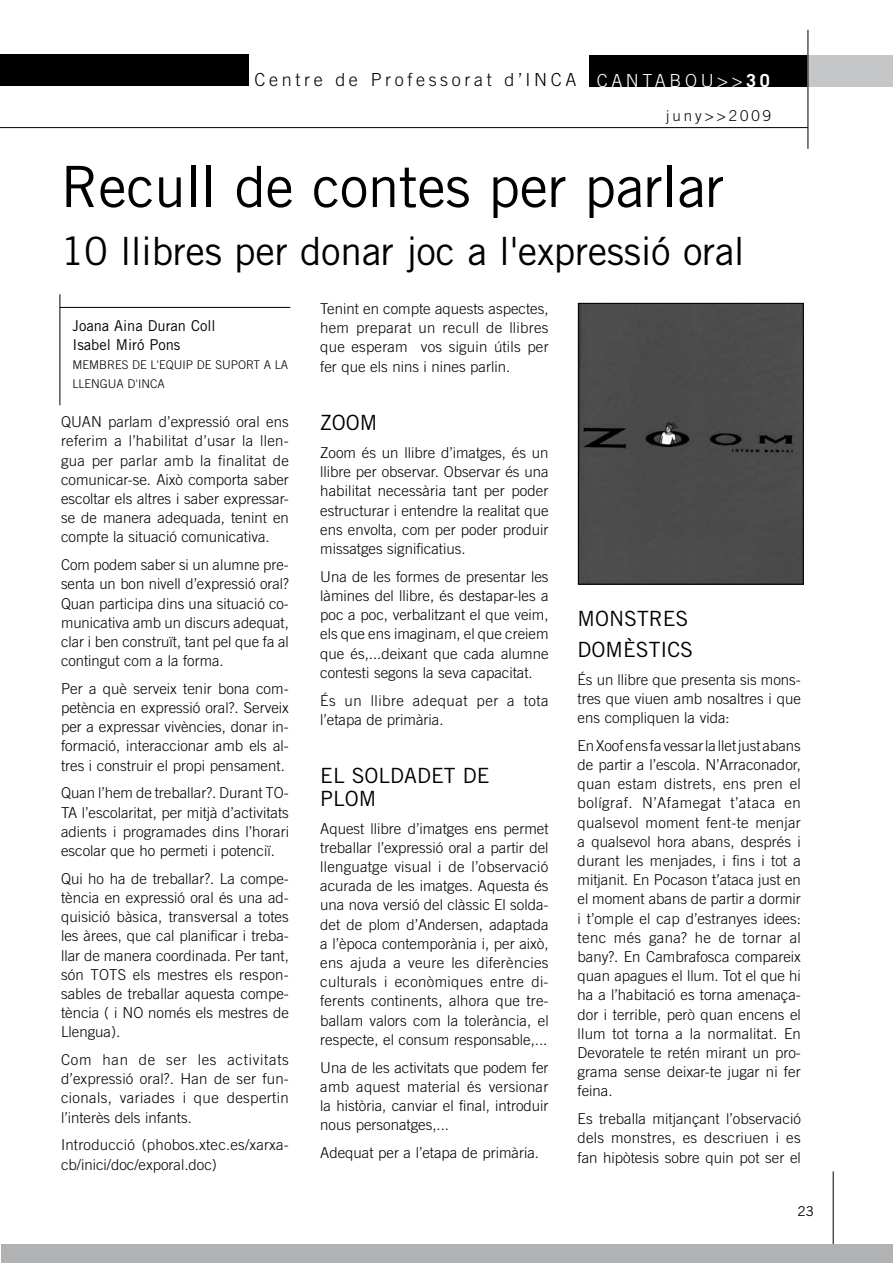
<style>
.page{position:relative;width:893px;height:1263px;background:#fff}
.page>*{position:absolute;margin:0;border:0;box-sizing:border-box;transform-origin:0 0}
.t1{font:57px "Trade Gothic";letter-spacing:-.01em;color:#000}
.t2{font:39px "Trade Gothic";letter-spacing:-.01em;color:#000}
.t3{font:21px/31px "Trade Gothic";color:#000}
.t4{font:300 18px "Trade Gothic";letter-spacing:.2em;color:#000}
.t5{font:300 15px/19.2px "Trade Gothic";color:#000;text-align:justify}
.t6{font:300 15px/19.2px "Trade Gothic";letter-spacing:.035em;color:#000}
.t7{font:15px/19.2px "Trade Gothic";color:#000}
.t8{font:300 15px "Trade Gothic";letter-spacing:.2em;color:#000}
.t9{font:13.5px "Trade Gothic";color:#000}
.t10{font:300 12px/19.2px "Trade Gothic";color:#000}
.s1{color:#fff}
.s2{font-weight:700;color:#fff}
</style>
<div class="page">
<div style="left:590px;top:55px;width:218px;height:32px;background:#000"></div>
<div style="left:0;top:54px;width:248px;height:32px;background:#000"></div>
<div style="left:808px;top:55px;width:85px;height:31px;background:#c5c6c8"></div>
<hr style="left:807px;top:30px;width:1px;height:119px;background:#000">
<hr style="left:0;top:127px;width:808px;height:1px;background:#000">
<hr style="left:833px;top:1171px;width:1px;height:92px;background:#000">
<div style="left:1px;top:1244px;width:892px;height:19px;background:#b1b2b4"></div>
<hr style="left:60px;top:294px;width:1px;height:111px;background:#000">
<hr style="left:60px;top:307px;width:230px;height:1px;background:#000">
<div style="left:580px;top:305px;width:222px;height:278px;background:#4b4b4b"></div>
<div style="left:578px;top:303px;width:226px;height:282px;border:1px solid #000"></div>
<p class="t4" style="left:255px;top:69px;width:516px">Centre de Professorat d’INCA <span class="s1">CANTABOU&gt;&gt;</span><span class="s2">30</span></p>
<p class="t8" style="left:666px;top:106px;width:107px">juny&gt;&gt;2009</p>
<h1 class="t1" style="left:61px;top:152px;width:665px">Recull de contes per parlar</h1>
<h2 class="t2" style="left:61px;top:228px;width:685px">10 llibres per donar joc a l'expressió oral</h2>
<p class="t5" style="left:320px;top:299px;width:230px">Tenint en compte aquests aspectes, hem preparat un recull de llibres que esperam vos siguin útils per fer que els nins i nines parlin.</p>
<p class="t7" style="left:73px;top:316px;width:145px">Joana Aina Duran Coll<br>Isabel Miró Pons</p>
<p class="t10" style="left:73px;top:355px;width:217px">MEMBRES DE L'EQUIP DE SUPORT A LA<br>LLENGUA D'INCA</p>
<p class="t5" style="left:61px;top:412px;width:229px">QUAN parlam d’expressió oral ens referim a l’habilitat d’usar la llen&shy;gua per parlar amb la finalitat de comunicar-se. Això comporta saber escoltar els altres i saber expressar&shy;se de manera adequada, tenint en compte la situació comunicativa.</p>
<p class="t5" style="left:61px;top:555px;width:229px">Com podem saber si un alumne pre&shy;senta un bon nivell d’expressió oral?<br>Quan participa dins una situació co&shy;municativa amb un discurs adequat, clar i ben construït, tant pel que fa al contingut com a la forma.</p>
<p class="t5" style="left:61px;top:679px;width:229px">Per a què serveix tenir bona com&shy;petència en expressió oral?. Serveix per a expressar vivències, donar in&shy;formació, interaccionar amb els al&shy;tres i construir el propi pensament.</p>
<p class="t5" style="left:61px;top:783px;width:230px">Quan l’hem de treballar?. Durant TO-TA l’escolaritat, per mitjà d’activitats adients i programades dins l’horari escolar que ho permeti i potenciï.</p>
<p class="t5" style="left:61px;top:868px;width:229px">Qui ho ha de treballar?. La compe&shy;tència en expressió oral és una ad&shy;quisició bàsica, transversal a totes les àrees, que cal planificar i treba&shy;llar de manera coordinada. Per tant, són TOTS els mestres els respon&shy;sables de treballar aquesta compe&shy;tència ( i NO només els mestres de Llengua).</p>
<p class="t5" style="left:61px;top:1050px;width:229px">Com han de ser les activitats d’expressió oral?. Han de ser fun&shy;cionals, variades i que despertin l’interès dels infants.</p>
<p class="t5" style="left:61px;top:1135px;width:229px">Introducció (phobos.xtec.es/xarxa&shy;cb/inici/doc/exporal.doc)</p>
<h3 class="t3" style="left:320px;top:407px;width:59px">ZOO M</h3>
<p class="t5" style="left:320px;top:443px;width:230px">Zoom és un llibre d’imatges, és un llibre per observar. Observar és una habilitat necessària tant per poder estructurar i entendre la realitat que ens envolta, com per poder produir missatges significatius.</p>
<p class="t5" style="left:320px;top:567px;width:230px">Una de les formes de presentar les làmines del llibre, és destapar-les a poc a poc, verbalitzant el que veim, els que ens imaginam, el que creiem que és,...deixant que cada alumne contesti segons la seva capacitat.</p>
<p class="t6" style="left:320px;top:690px;width:230px">És un llibre adequat per a tota l’etapa de primària.</p>
<h3 class="t3" style="left:320px;top:760px;width:58px">EL SOLD</h3>
<h3 class="t3" style="left:404px;top:760px;width:87px">ADET DE</h3>
<h3 class="t3" style="left:320px;top:783px;width:58px">PLOM</h3>
<p class="t5" style="left:320px;top:818px;width:230px">Aquest llibre d’imatges ens permet treballar l’expressió oral a partir del llenguatge visual i de l’observació acurada de les imatges. Aquesta és una nova versió del clàssic El solda&shy;det de plom d’Andersen, adaptada a l’època contemporània i, per això, ens ajuda a veure les diferències culturals i econòmiques entre di&shy;ferents continents, alhora que tre&shy;ballam valors com la tolerància, el respecte, el consum responsable,...</p>
<p class="t5" style="left:320px;top:1057px;width:230px">Una de les activitats que podem fer amb aquest material és versionar la història, canviar el final, introduir nous personatges,...</p>
<p class="t5" style="left:320px;top:1143px;width:220px">Adequat per a l’etapa de primària.</p>
<h3 class="t3" style="left:578px;top:603px;width:117px">MONSTRES<br>DOMÈSTICS</h3>
<p class="t5" style="left:578px;top:669px;width:225px">És un llibre que presenta sis mons&shy;tres que viuen amb nosaltres i que ens compliquen la vida:</p>
<p class="t5" style="left:578px;top:736px;width:225px">En Xoof ens fa vessar la llet just abans de partir a l’escola. N’Arraconador, quan estam distrets, ens pren el bolígraf. N’Afamegat t’ataca en qualsevol moment fent-te menjar a qualsevol hora abans, després i durant les menjades, i fins i tot a mitjanit. En Pocason t’ataca just en el moment abans de partir a dormir i t’omple el cap d’estranyes idees: tenc més gana? he de tornar al bany?. En Cambrafosca compareix quan apagues el llum. Tot el que hi ha a l’habitació es torna amenaça&shy;dor i terrible, però quan encens el llum tot torna a la normalitat. En Devoratele te retén mirant un pro&shy;grama sense deixar-te jugar ni fer feina.</p>
<p class="t5" style="left:578px;top:1109px;width:225px">Es treballa mitjançant l’observació dels monstres, es descriuen i es fan hipòtesis sobre quin pot ser el</p>
<p class="t9" style="left:797px;top:1203px;width:17px">23</p>
</div>
